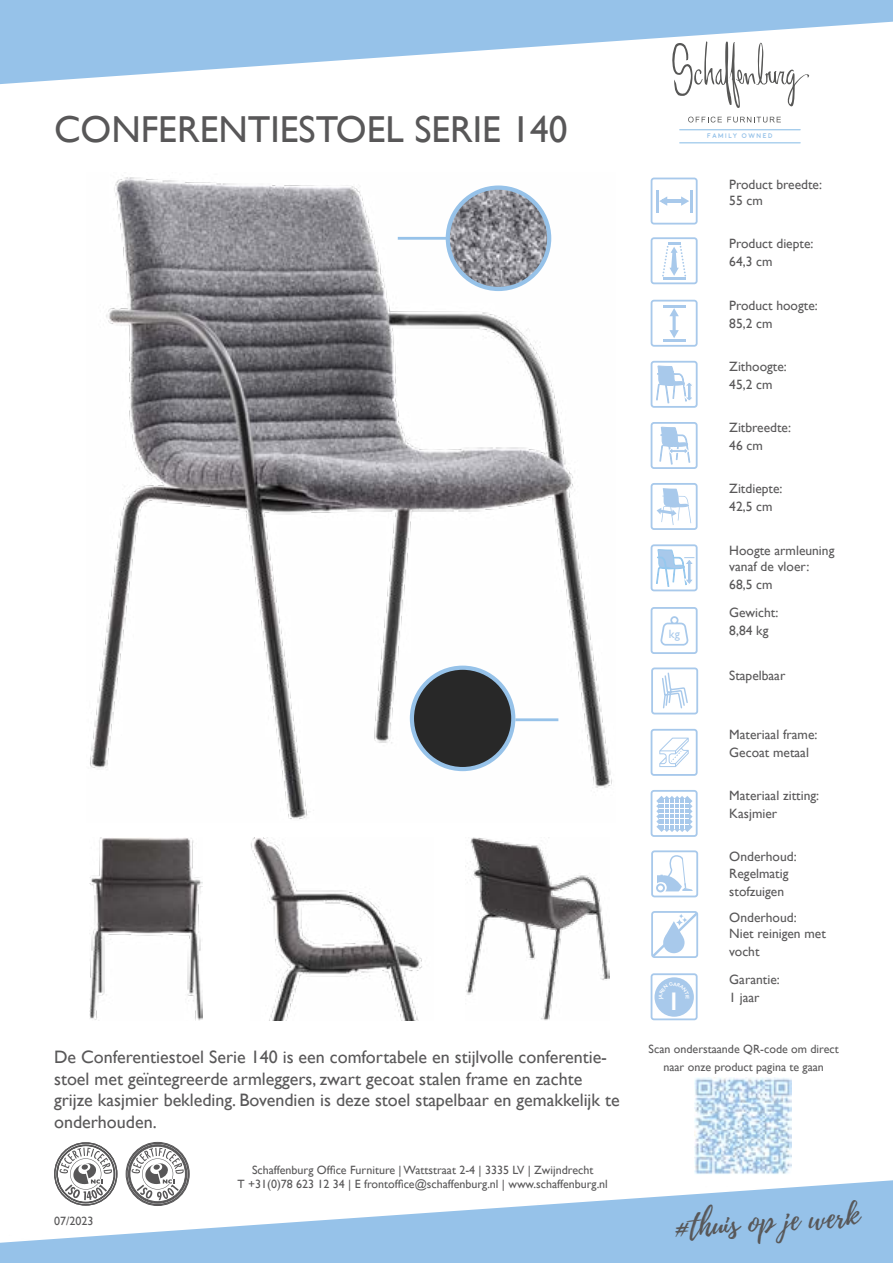
<style>
.page{position:relative;width:893px;height:1263px;background:#fff}
.page>*{position:absolute;margin:0;border:0;box-sizing:border-box;transform-origin:0 0}
.t1{font:37.5px "Gill Sans";color:#585758}
.t2{font:30px "Playlist Script";color:#585758}
.t3{font:600 25.65px "Gill Sans";color:#fff}
.t4{font:18px/21.6px "Gill Sans";color:#595859}
.t5{font:13.5px/18px "Gill Sans";color:#595859}
.t6{font:12px/18px "Gill Sans";color:#595859;text-align:center}
.t7{font:12px "Gill Sans";color:#a8c9eb}
.t8{font:700 6.75px "Moon";letter-spacing:.2em;color:#96c2e9}
</style>
<div class="page">
<svg style="left:0;top:0;width:893px;height:84px;fill:#96c2e9"></svg>
<svg style="left:0;top:1180px;width:893px;height:83px;fill:#96c2e9"></svg>
<div style="left:651px;top:483px;width:47px;height:47px;border:2px solid #a8c9eb;border-radius:2px"></div>
<svg style="left:657px;top:488px;width:34px;height:37px"></svg>
<div style="left:651px;top:422px;width:47px;height:47px;border:2px solid #a8c9eb;border-radius:2px"></div>
<svg style="left:660px;top:427px;width:30px;height:38px"></svg>
<div style="left:651px;top:361px;width:47px;height:47px;border:2px solid #a8c9eb;border-radius:2px"></div>
<svg style="left:656px;top:366px;width:36px;height:38px"></svg>
<div style="left:651px;top:178px;width:47px;height:47px;border:2px solid #a8c9eb;border-radius:2px"></div>
<hr style="left:690px;top:190px;width:2px;height:22px;background:#a8c9eb">
<hr style="left:656px;top:190px;width:2px;height:22px;background:#a8c9eb">
<svg style="left:681px;top:196px;width:8px;height:10px"></svg>
<svg style="left:659px;top:196px;width:8px;height:10px"></svg>
<hr style="left:662px;top:200px;width:23px;height:3px;background:#a8c9eb">
<div style="left:651px;top:300px;width:47px;height:47px;border:2px solid #a8c9eb;border-radius:2px"></div>
<hr style="left:663px;top:305px;width:22px;height:2px;background:#a8c9eb">
<hr style="left:663px;top:339px;width:22px;height:2px;background:#a8c9eb">
<svg style="left:669px;top:308px;width:10px;height:30px"></svg>
<div style="left:651px;top:237px;width:47px;height:47px;border:2px solid #a8c9eb;border-radius:2px"></div>
<hr style="left:663px;top:277px;width:22px;height:3px;background:#a8c9eb">
<svg style="left:662px;top:243px;width:24px;height:33px"></svg>
<div style="left:651px;top:544px;width:47px;height:47px;border:2px solid #a8c9eb;border-radius:2px"></div>
<svg style="left:656px;top:549px;width:38px;height:38px"></svg>
<div style="left:651px;top:973px;width:47px;height:47px;border:2px solid #a8c9eb;border-radius:2px"></div>
<div style="left:654px;top:977px;width:40px;height:40px;background:#a8c9eb;border-radius:50%"></div>
<div style="left:651px;top:790px;width:47px;height:47px;border:2px solid #a8c9eb;border-radius:2px"></div>
<svg style="left:656px;top:796px;width:37px;height:36px"></svg>
<div style="left:651px;top:729px;width:47px;height:47px;border:2px solid #a6c8eb;border-radius:2px"></div>
<svg style="left:659px;top:738px;width:30px;height:29px"></svg>
<svg style="left:651px;top:911px;width:48px;height:47px"></svg>
<div style="left:651px;top:607px;width:47px;height:47px;border:2px solid #a8c9eb;border-radius:2px"></div>
<svg style="left:660px;top:616px;width:28px;height:30px"></svg>
<div style="left:651px;top:667px;width:47px;height:47px;border:2px solid #a8c9eb;border-radius:2px"></div>
<svg style="left:661px;top:672px;width:28px;height:43px"></svg>
<div style="left:651px;top:850px;width:47px;height:47px;border:2px solid #a8c9eb;border-radius:2px"></div>
<div style="left:656px;top:883px;width:9px;height:9px;border:2px solid #a8c9eb;border-radius:50%"></div>
<svg style="left:657px;top:856px;width:36px;height:35px"></svg>
<svg style="left:671px;top:41px;width:139px;height:67px"></svg>
<svg style="left:688px;top:117px;width:93px;height:5px"></svg>
<hr style="left:680px;top:129px;width:120px;height:1px;background:#85bbe6">
<hr style="left:680px;top:143px;width:120px;height:1px;background:#85bbe6">
<img style="left:90px;top:177px;width:522px;height:642px">
<img style="left:448px;top:188px;width:101px;height:101px;border-radius:51px">
<div style="left:446px;top:185px;width:105px;height:106px;border:4px solid #96c2e9;border-radius:50%"></div>
<div style="left:412px;top:668px;width:101px;height:101px;background:#282828;border-radius:51px"></div>
<div style="left:410px;top:666px;width:105px;height:105px;border:4px solid #96c2e9;border-radius:50%"></div>
<hr style="left:398px;top:237px;width:49px;height:3px;background:#96c2e9">
<hr style="left:515px;top:718px;width:43px;height:3px;background:#96c2e9">
<img style="left:89px;top:837px;width:113px;height:184px">
<img style="left:251px;top:837px;width:171px;height:184px">
<img style="left:466px;top:837px;width:144px;height:184px">
<div style="left:126px;top:1142px;width:63px;height:63px;border:2px solid #585758;border-radius:50%"></div>
<svg style="left:128px;top:1144px;width:59px;height:59px"></svg>
<div style="left:54px;top:1142px;width:63px;height:63px;border:2px solid #585758;border-radius:50%"></div>
<svg style="left:56px;top:1144px;width:59px;height:59px"></svg>
<img style="left:695px;top:1078px;width:97px;height:96px">
<h1 class="t1" style="left:54px;top:107px;width:515px">CONFERENTIESTOEL SERIE 140</h1>
<p class="t4" style="left:54px;top:1046px;width:567px">De Conferentiestoel Serie 140 is een comfortabele en stijlvolle conferentie&shy;stoel met geïntegreerde armleggers, zwart gecoat stalen frame en zachte grijze kasjmier bekleding. Bovendien is deze stoel stapelbaar en gemakkelijk te onderhouden.</p>
<p class="t6" style="left:54px;top:1212px;width:41px">07/2023</p>
<p class="t6" style="left:238px;top:1162px;width:372px;line-height:14.4px">Schaffenburg Office Furniture | Wattstraat 2-4 | 3335 LV | Zwijndrecht<br>T +31(0)78 623 12 34 | E frontoffice@schaffenburg.nl | www.schaffenburg.nl</p>
<p class="t7" style="left:669px;top:626px;width:12px">kg</p>
<h3 class="t3" style="left:667px;top:986px;width:15px">1</h3>
<p class="t8" style="left:707px;top:133px;width:67px">FAMILY OWNED</p>
<p class="t5" style="left:729px;top:177px;width:94px;line-height:16.2px">Product breedte:<br>55 cm</p>
<p class="t5" style="left:729px;top:234px;width:86px">Product diepte:<br>64,3 cm</p>
<p class="t5" style="left:729px;top:297px;width:90px">Product hoogte:<br>85,2 cm</p>
<p class="t5" style="left:729px;top:358px;width:59px">Zithoogte:<br>45,2 cm</p>
<p class="t5" style="left:729px;top:419px;width:63px">Zitbreedte:<br>46 cm</p>
<p class="t5" style="left:729px;top:480px;width:55px">Zitdiepte:<br>42,5 cm</p>
<p class="t5" style="left:729px;top:542px;width:107px;line-height:16.2px">Hoogte armleuning vanaf de vloer:</p>
<p class="t5" style="left:729px;top:570px;width:51px;line-height:28.5px">68,5 cm<br>Gewicht:</p>
<p class="t5" style="left:729px;top:622px;width:41px">8,84 kg</p>
<p class="t5" style="left:729px;top:666px;width:58px">Stapelbaar</p>
<p class="t5" style="left:729px;top:726px;width:90px">Materiaal frame:<br>Gecoat metaal</p>
<p class="t5" style="left:729px;top:787px;width:91px">Materiaal zitting:<br>Kasjmier</p>
<p class="t5" style="left:729px;top:849px;width:69px;line-height:16.2px">Onderhoud:<br>Regelmatig</p>
<p class="t5" style="left:729px;top:878px;width:69px;line-height:26.4px">stofzuigen<br>Onderhoud:</p>
<p class="t5" style="left:729px;top:925px;width:98px">Niet reinigen met vocht</p>
<p class="t5" style="left:729px;top:970px;width:52px">Garantie:<br>1 jaar</p>
<p class="t6" style="left:649px;top:1040px;width:192px">Scan onderstaande QR-code om direct naar onze product pagina te gaan</p>
<h2 class="t2" style="left:672px;top:1207px;width:188px;rotate:-4deg">#thuis op je werk</h2>
</div>
